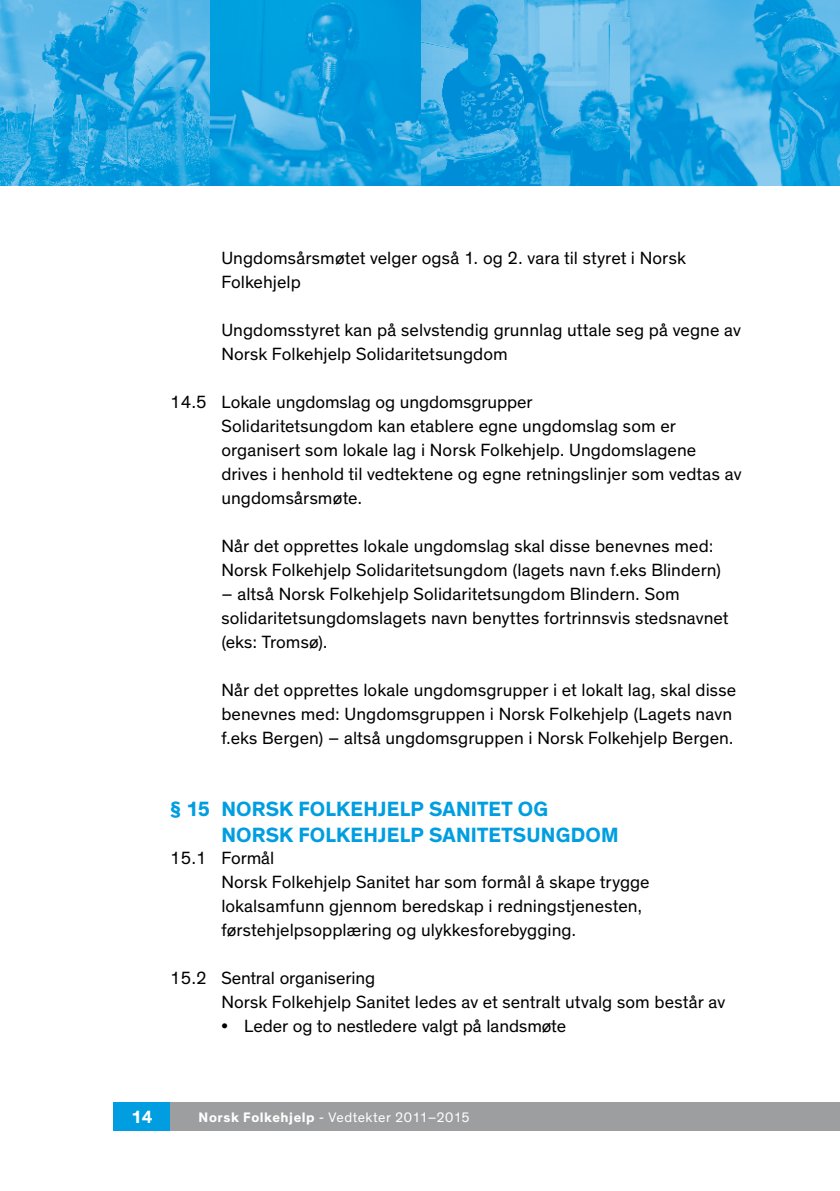
<style>
.page{position:relative;width:840px;height:1191px;background:#fff}
.page>*{position:absolute;margin:0;border:0;box-sizing:border-box;transform-origin:0 0}
.t1{font:700 21px/25.2px "Theinhardt";letter-spacing:.01em;color:#009ee0}
.t2{font:18px/24px "Theinhardt";letter-spacing:.005em;color:#000}
.t3{font:700 18px "Theinhardt";color:#fff}
.t4{font:14px "Theinhardt";letter-spacing:.035em;color:#fff}
.s1{font-weight:700}
</style>
<div class="page">
<div style="left:113px;top:1102px;width:726px;height:28px;background:#9c9e9f"></div>
<img style="left:0;top:0;width:840px;height:185px">
<svg style="left:629px;top:0;width:210px;height:185px"></svg>
<svg style="left:420px;top:0;width:209px;height:185px"></svg>
<svg style="left:210px;top:0;width:210px;height:185px;fill:#009ede"></svg>
<svg style="left:839px;top:1102px;width:1px;height:28px"></svg>
<div style="left:113px;top:1102px;width:57px;height:28px;background:#009ee0"></div>
<p class="t2" style="left:221px;top:246px;width:465px">Ungdomsårsmøtet velger også 1. og 2. vara til styret i Norsk<br>Folkehjelp</p>
<p class="t2" style="left:221px;top:318px;width:521px">Ungdomsstyret kan på selvstendig grunnlag uttale seg på vegne av<br>Norsk Folkehjelp Solidaritetsungdom</p>
<p class="t2" style="left:221px;top:390px;width:521px;text-indent:-51px">14.5 Lokale ungdomslag og ungdomsgrupper<br>Solidaritetsungdom kan etablere egne ungdomslag som er organisert som lokale lag i Norsk Folkehjelp. Ungdomslagene drives i henhold til vedtektene og egne retningslinjer som vedtas av ungdomsårsmøte.</p>
<p class="t2" style="left:221px;top:534px;width:501px">Når det opprettes lokale ungdomslag skal disse benevnes med:<br>Norsk Folkehjelp Solidaritetsungdom (lagets navn f.eks Blindern)</p>
<p class="t2" style="left:221px;top:582px;width:508px">– altså Norsk Folkehjelp Solidaritetsungdom Blindern. Som solidaritetsungdomslagets navn benyttes fortrinnsvis stedsnavnet (eks: Tromsø).</p>
<p class="t2" style="left:221px;top:678px;width:516px">Når det opprettes lokale ungdomsgrupper i et lokalt lag, skal disse benevnes med: Ungdomsgruppen i Norsk Folkehjelp (Lagets navn f.eks Bergen) – altså ungdomsgruppen i Norsk Folkehjelp Bergen.</p>
<p class="t1" style="left:170px;top:797px;width:320px">§ 15 NORSK FOLKEHJELP SANITET</p>
<p class="t1" style="left:221px;top:797px;width:398px;text-indent:296px">OG<br>NORSK FOLKEHJELP SANITETSUNGDOM</p>
<p class="t2" style="left:221px;top:846px;width:429px;text-indent:-51px">15.1 Formål<br>Norsk Folkehjelp Sanitet har som formål å skape trygge lokalsamfunn gjennom beredskap i redningstjenesten, førstehjelpsopplæring og ulykkesforebygging.</p>
<p class="t2" style="left:221px;top:966px;width:505px;text-indent:-51px">15.2 Sentral organisering<br>Norsk Folkehjelp Sanitet ledes av et sentralt utvalg som består av</p>
<p class="t2" style="left:221px;top:1014px;width:346px">• Leder og to nestledere valgt på landsmøte</p>
<p class="t3" style="left:131px;top:1106px;width:22px">14</p>
<p class="t4" style="left:198px;top:1108px;width:272px"><span class="s1">Norsk Folkehjelp</span> - Vedtekter 2011–2015</p>
</div>
